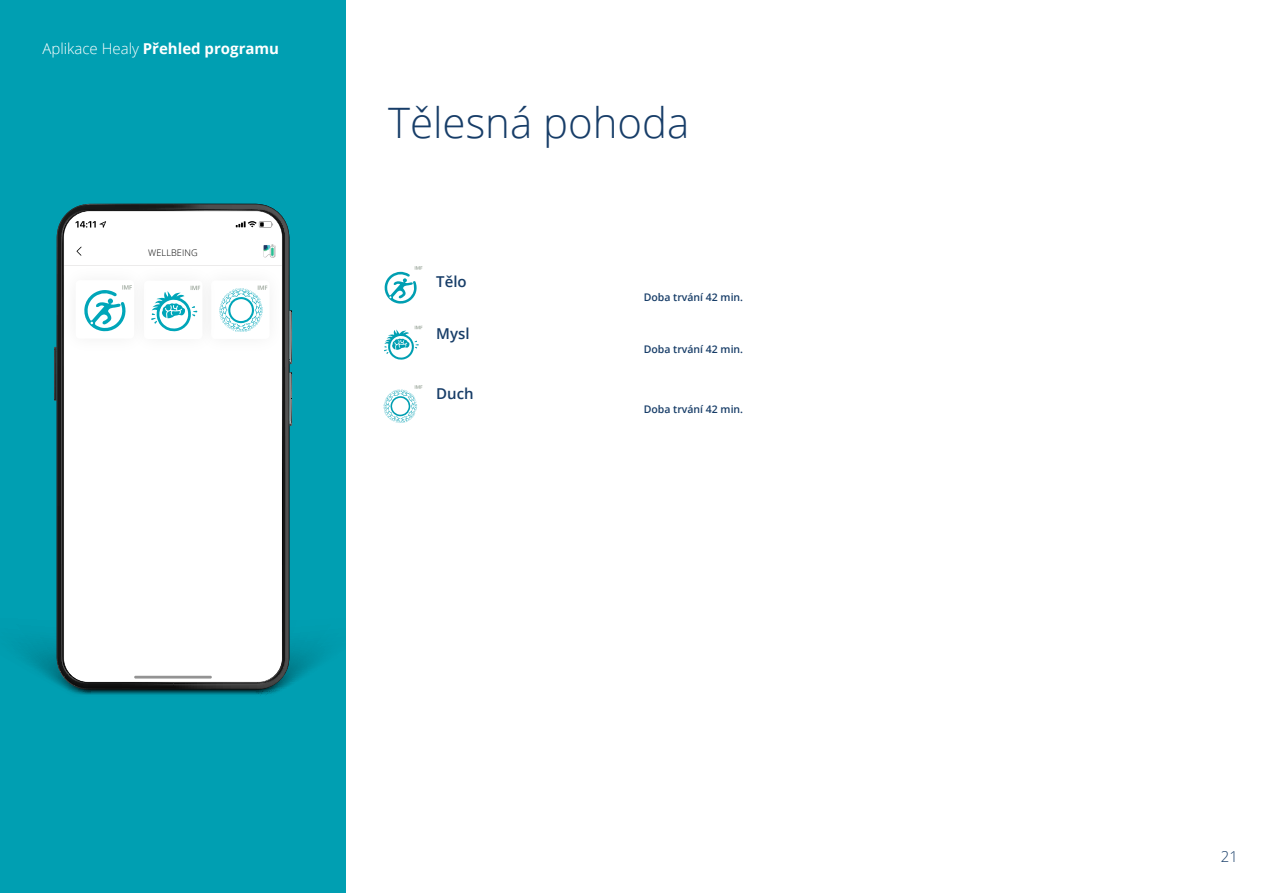
<style>
.page{position:relative;width:1263px;height:893px;background:#fff}
.page>*{position:absolute;margin:0;border:0;box-sizing:border-box;transform-origin:0 0}
.B_Ü1{font:300 42px "Open Sans";color:#173d68}
.t1{font:700 15px "Open Sans";color:#fff}
.Program_Block{font:600 15px "Open Sans";color:#173d68}
.t2{font:300 15px "Open Sans";color:#173d68}
.Program_Block-2{font:600 10.5px "Open Sans";color:#173d68}
.t3{font:300 9.15px "Open Sans";letter-spacing:.01em;color:#000}
.s1{font-weight:300}
</style>
<div class="page">
<div style="left:0;top:0;width:345px;height:893px;background:#009fb2"></div>
<svg style="left:22px;top:603px;width:301px;height:93px"></svg>
<svg style="left:57px;top:204px;width:232px;height:485px;background:#2a3738"></svg>
<svg style="left:289px;top:372px;width:3px;height:54px"></svg>
<svg style="left:54px;top:361px;width:3px;height:40px"></svg>
<div style="left:64px;top:211px;width:218px;height:471px;background:#fff;border-radius:25px"></div>
<svg style="left:77px;top:247px;width:5px;height:9px"></svg>
<svg style="left:76px;top:221px;width:30px;height:7px"></svg>
<svg style="left:236px;top:221px;width:37px;height:7px"></svg>
<svg style="left:263px;top:245px;width:12px;height:12px"></svg>
<img style="left:225px;top:258px;width:67px;height:104px">
<div style="left:211px;top:280px;width:59px;height:59px;background:#fff;border-radius:4px"></div>
<svg style="left:225px;top:286px;width:42px;height:46px"></svg>
<img style="left:157px;top:265px;width:68px;height:60px">
<div style="left:144px;top:281px;width:58px;height:58px;background:#fff;border-radius:4px"></div>
<svg style="left:157px;top:286px;width:43px;height:46px"></svg>
<img style="left:54px;top:257px;width:103px;height:104px">
<div style="left:76px;top:280px;width:58px;height:59px;background:#fff;border-radius:4px"></div>
<svg style="left:84px;top:285px;width:48px;height:47px"></svg>
<hr style="left:134px;top:676px;width:78px;height:2px;background:#939393">
<svg style="left:384px;top:266px;width:38px;height:38px"></svg>
<svg style="left:384px;top:326px;width:38px;height:34px"></svg>
<svg style="left:383px;top:385px;width:39px;height:38px"></svg>
<h2 class="t1" style="left:43px;top:38px;width:238px"><span class="s1">Aplikace Healy</span> Přehled programu</h2>
<p class="t3" style="left:148px;top:246px;width:51px">WELLBEING</p>
<p class="B_Ü1" style="left:388px;top:94px;width:303px">Tělesná pohoda</p>
<p class="Program_Block" style="left:436px;top:271px;width:32px">Tělo</p>
<p class="Program_Block" style="left:436px;top:323px;width:35px">Mysl</p>
<p class="Program_Block" style="left:436px;top:383px;width:39px">Duch</p>
<p class="Program_Block-2" style="left:644px;top:290px;width:101px">Doba trvání 42 min.</p>
<p class="Program_Block-2" style="left:644px;top:342px;width:101px">Doba trvání 42 min.</p>
<p class="Program_Block-2" style="left:644px;top:402px;width:101px">Doba trvání 42 min.</p>
<h2 class="t2" style="left:1221px;top:847px;width:19px">21</h2>
</div>
